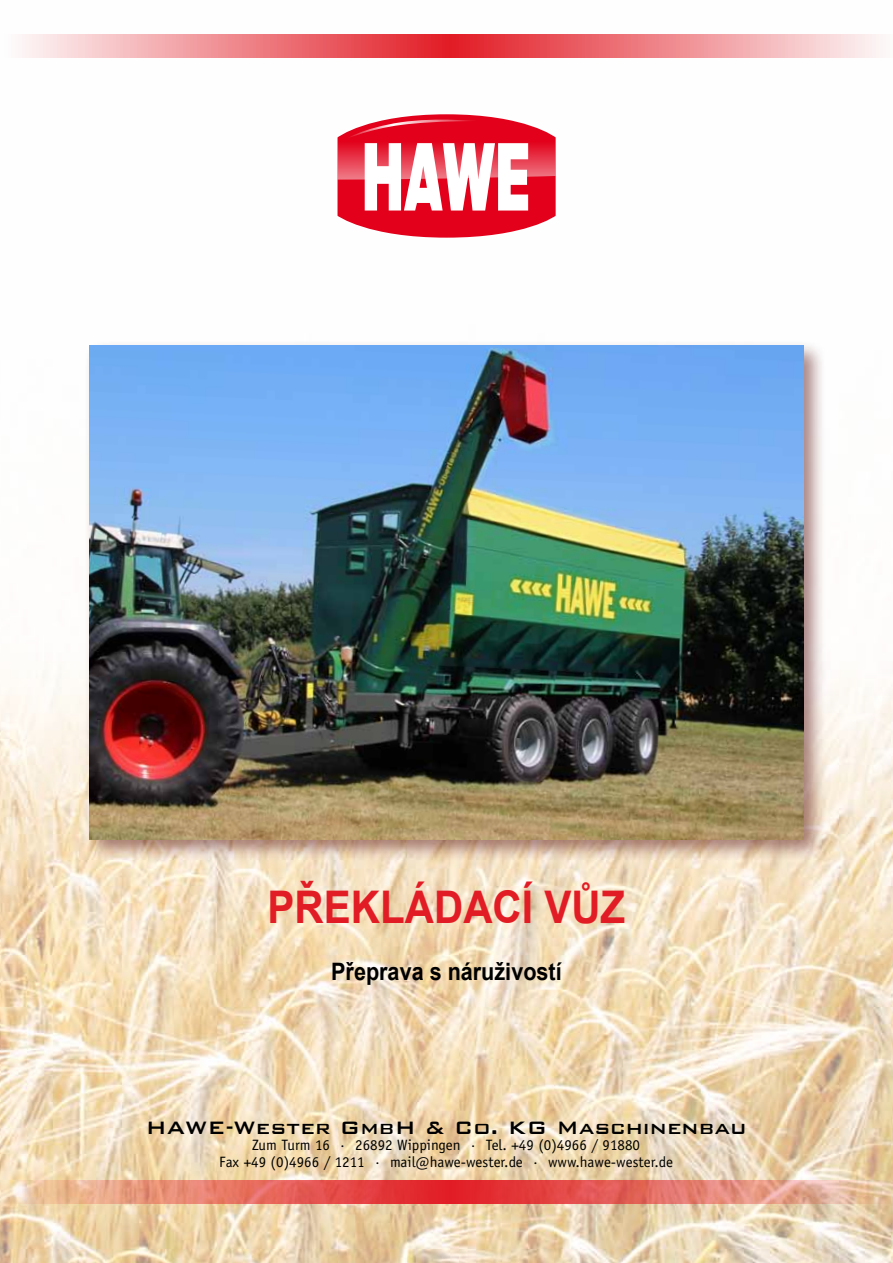
<style>
.page{position:relative;width:893px;height:1263px;background:#fff}
.page>*{position:absolute;margin:0;border:0;box-sizing:border-box;transform-origin:0 0}
.t1{font:700 45px "Arial";color:#e21c25;scale:.9 1}
.t2{font:500 24px "Bank Gothic";color:#000}
.t3{font:700 24px "Arial";color:#000;scale:.9 1}
.t4{font:15px/16.5px "Officina Sans";color:#000;text-align:center}
</style>
<div class="page">
<img style="left:0;top:57px;width:893px;height:1206px">
<svg style="left:22px;top:34px;width:857px;height:23px;background:#ee878c"></svg>
<svg style="left:0;top:1180px;width:893px;height:23px;background:#e6786a"></svg>
<svg style="left:337px;top:114px;width:219px;height:124px"></svg>
<div style="left:84px;top:340px;width:743px;height:522px;background:#530c0c;opacity:.5"></div>
<img style="left:89px;top:345px;width:715px;height:494px">
<h1 class="t1" style="left:268px;top:877px;width:394px">Překládací vůz</h1>
<h2 class="t3" style="left:331px;top:956px;width:258px">Přeprava s náruživostí</h2>
<h2 class="t2" style="left:146px;top:1109px;width:602px">HAWE-Wester GmbH &amp; Co. KG Maschinenbau</h2>
<p class="t4" style="left:219px;top:1137px;width:455px">Zum Turm 16 · 26892 Wippingen · Tel. +49 (0)4966 / 91880<br>Fax +49 (0)4966 / 1211 · mail@hawe-wester.de · www.hawe-wester.de</p>
</div>
